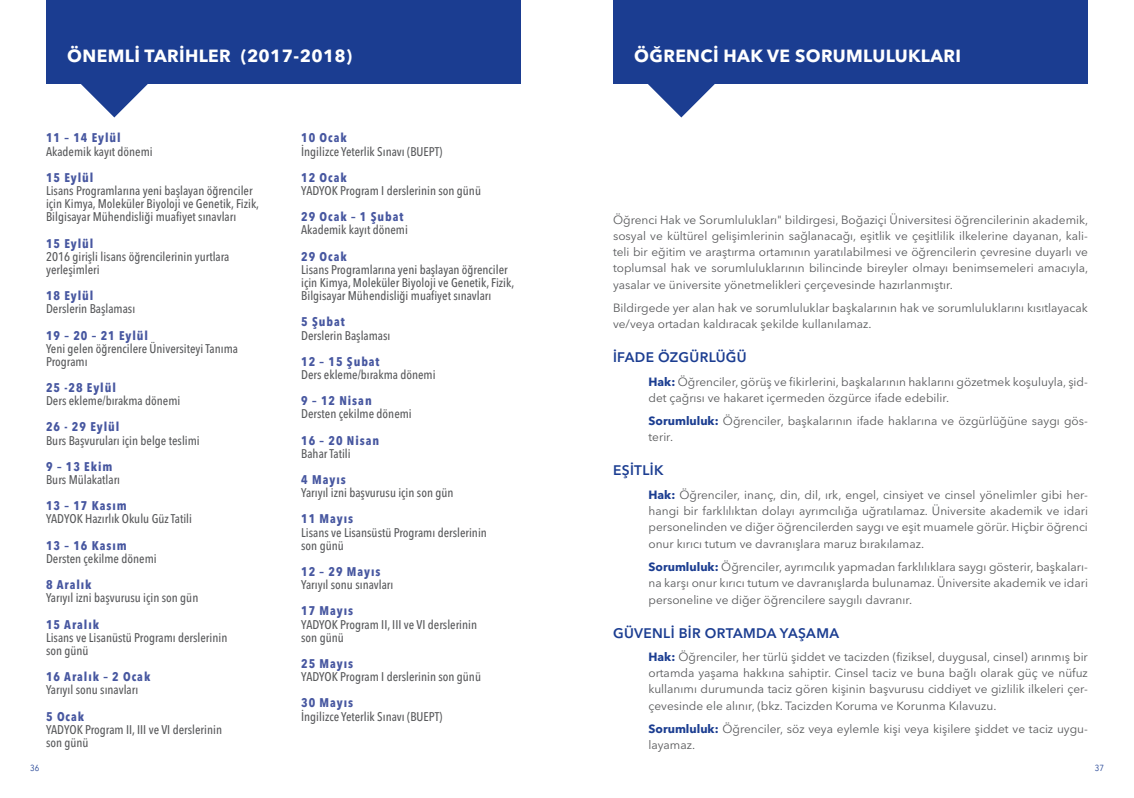
<style>
.page{position:relative;width:1134px;height:798px;background:#fff}
.page>*{position:absolute;margin:0;border:0;box-sizing:border-box;transform-origin:0 0}
.t1{font:700 17.5px "Avenir Next LT Pro";letter-spacing:.02em;color:#fff}
.t2{font:600 13.75px "Avenir Next LT Pro";letter-spacing:.025em;color:#1b3d91}
.t3{font:500 condensed 12.5px/13.1px "Avenir Next LT Pro";color:#58595b}
.t4{font:700 condensed 12.5px "Avenir Next LT Pro";letter-spacing:.075em;color:#4757a0}
.t5{font:11.88px/16.2px "Avenir Next LT Pro";color:#58595b;text-align:justify}
.t6{font:8.75px "Avenir Next LT Pro";color:#1b3d91;scale:.9 1}
.s1{font-weight:700;color:#1b3d91}
</style>
<div class="page">
<svg style="left:80px;top:83px;width:68px;height:34px"></svg>
<div style="left:46px;top:0;width:475px;height:83px;background:#1b3d91"></div>
<svg style="left:647px;top:83px;width:68px;height:34px"></svg>
<div style="left:613px;top:0;width:475px;height:83px;background:#1b3d91"></div>
<h1 class="t1" style="left:67px;top:45px;width:286px">ÖNEMLİ TARİHLER (2017-2018)</h1>
<p class="t4" style="left:46px;top:130px;width:76px">11 – 14 Eylül</p>
<p class="t3" style="left:46px;top:144px;width:108px">Akademik kayıt dönemi</p>
<p class="t4" style="left:46px;top:170px;width:49px">15 Eylül</p>
<p class="t3" style="left:46px;top:184px;width:215px">Lisans Programlarına yeni başlayan öğrenciler için Kimya, Moleküler Biyoloji ve Genetik, Fizik,<br>Bilgisayar Mühendisliği muafiyet sınavları</p>
<p class="t4" style="left:46px;top:235px;width:49px">15 Eylül</p>
<p class="t3" style="left:46px;top:249px;width:185px">2016 girişli lisans öğrencilerinin yurtlara yerleşimleri</p>
<p class="t4" style="left:46px;top:288px;width:49px">18 Eylül</p>
<p class="t3" style="left:46px;top:302px;width:91px">Derslerin Başlaması</p>
<p class="t4" style="left:46px;top:327px;width:104px">19 – 20 – 21 Eylül</p>
<p class="t3" style="left:46px;top:341px;width:193px">Yeni gelen öğrencilere Üniversiteyi Tanıma<br>Programı</p>
<p class="t4" style="left:46px;top:380px;width:71px">25 -28 Eylül</p>
<p class="t3" style="left:46px;top:394px;width:136px">Ders ekleme/bırakma dönemi</p>
<p class="t4" style="left:46px;top:419px;width:75px">26 - 29 Eylül</p>
<p class="t3" style="left:46px;top:433px;width:155px">Burs Başvuruları için belge teslimi</p>
<p class="t4" style="left:46px;top:458px;width:68px">9 – 13 Ekim</p>
<p class="t3" style="left:46px;top:473px;width:76px">Burs Mülakatları</p>
<p class="t4" style="left:46px;top:498px;width:82px">13 – 17 Kasım</p>
<p class="t3" style="left:46px;top:512px;width:148px">YADYOK Hazırlık Okulu Güz Tatili</p>
<p class="t4" style="left:46px;top:537px;width:82px">13 – 16 Kasım</p>
<p class="t3" style="left:46px;top:551px;width:112px">Dersten çekilme dönemi</p>
<p class="t4" style="left:46px;top:577px;width:47px">8 Aralık</p>
<p class="t3" style="left:46px;top:591px;width:154px">Yarıyıl izni başvurusu için son gün</p>
<p class="t4" style="left:46px;top:616px;width:54px">15 Aralık</p>
<p class="t3" style="left:46px;top:630px;width:183px">Lisans ve Lisanüstü Programı derslerinin son günü</p>
<p class="t4" style="left:46px;top:668px;width:106px">16 Aralık – 2 Ocak</p>
<p class="t3" style="left:46px;top:683px;width:94px">Yarıyıl sonu sınavları</p>
<p class="t4" style="left:46px;top:708px;width:39px">5 Ocak</p>
<p class="t3" style="left:46px;top:722px;width:177px">YADYOK Program II, III ve VI derslerinin son günü</p>
<p class="t4" style="left:301px;top:130px;width:47px">10 Ocak</p>
<p class="t3" style="left:301px;top:144px;width:143px">İngilizce Yeterlik Sınavı (BUEPT)</p>
<p class="t4" style="left:301px;top:170px;width:47px">12 Ocak</p>
<p class="t3" style="left:301px;top:184px;width:181px">YADYOK Program I derslerinin son günü</p>
<p class="t4" style="left:301px;top:209px;width:104px">29 Ocak – 1 Şubat</p>
<p class="t3" style="left:301px;top:223px;width:108px">Akademik kayıt dönemi</p>
<p class="t4" style="left:301px;top:248px;width:47px">29 Ocak</p>
<p class="t3" style="left:301px;top:263px;width:215px">Lisans Programlarına yeni başlayan öğrenciler için Kimya, Moleküler Biyoloji ve Genetik, Fizik,<br>Bilgisayar Mühendisliği muafiyet sınavları</p>
<p class="t4" style="left:301px;top:314px;width:45px">5 Şubat</p>
<p class="t3" style="left:301px;top:328px;width:91px">Derslerin Başlaması</p>
<p class="t4" style="left:301px;top:353px;width:80px">12 – 15 Şubat</p>
<p class="t3" style="left:301px;top:368px;width:136px">Ders ekleme/bırakma dönemi</p>
<p class="t4" style="left:301px;top:393px;width:72px">9 – 12 Nisan</p>
<p class="t3" style="left:301px;top:407px;width:112px">Dersten çekilme dönemi</p>
<p class="t4" style="left:301px;top:432px;width:80px">16 – 20 Nisan</p>
<p class="t3" style="left:301px;top:446px;width:51px">Bahar Tatili</p>
<p class="t4" style="left:301px;top:472px;width:46px">4 Mayıs</p>
<p class="t3" style="left:301px;top:486px;width:154px">Yarıyıl izni başvurusu için son gün</p>
<p class="t4" style="left:301px;top:511px;width:54px">11 Mayıs</p>
<p class="t3" style="left:301px;top:525px;width:187px">Lisans ve Lisansüstü Programı derslerinin son günü</p>
<p class="t4" style="left:301px;top:563px;width:81px">12 – 29 Mayıs</p>
<p class="t3" style="left:301px;top:578px;width:94px">Yarıyıl sonu sınavları</p>
<p class="t4" style="left:301px;top:603px;width:54px">17 Mayıs</p>
<p class="t3" style="left:301px;top:617px;width:177px">YADYOK Program II, III ve VI derslerinin son günü</p>
<p class="t4" style="left:301px;top:655px;width:54px">25 Mayıs</p>
<p class="t3" style="left:301px;top:669px;width:181px">YADYOK Program I derslerinin son günü</p>
<p class="t4" style="left:301px;top:695px;width:54px">30 Mayıs</p>
<p class="t3" style="left:301px;top:709px;width:143px">İngilizce Yeterlik Sınavı (BUEPT)</p>
<h1 class="t1" style="left:634px;top:45px;width:328px">ÖĞRENCİ HAK VE SORUMLULUKLARI</h1>
<p class="t5" style="left:613px;top:211px;width:477px">Öğrenci Hak ve Sorumlulukları" bildirgesi, Boğaziçi Üniversitesi öğrencilerinin akademik, sosyal ve kültürel gelişimlerinin sağlanacağı, eşitlik ve çeşitlilik ilkelerine dayanan, kali&shy;teli bir eğitim ve araştırma ortamının yaratılabilmesi ve öğrencilerin çevresine duyarlı ve toplumsal hak ve sorumluluklarının bilincinde bireyler olmayı benimsemeleri amacıyla, yasalar ve üniversite yönetmelikleri çerçevesinde hazırlanmıştır.</p>
<p class="t5" style="left:613px;top:299px;width:476px">Bildirgede yer alan hak ve sorumluluklar başkalarının hak ve sorumluluklarını kısıtlayacak ve/veya ortadan kaldıracak şekilde kullanılamaz.</p>
<p class="t2" style="left:613px;top:349px;width:135px">İFADE ÖZGÜRLÜĞÜ</p>
<p class="t5" style="left:648px;top:373px;width:441px"><span class="s1">Hak:</span> Öğrenciler, görüş ve fikirlerini, başkalarının haklarını gözetmek koşuluyla, şid&shy;det çağrısı ve hakaret içermeden özgürce ifade edebilir.</p>
<p class="t5" style="left:648px;top:413px;width:441px"><span class="s1">Sorumluluk:</span> Öğrenciler, başkalarının ifade haklarına ve özgürlüğüne saygı gös&shy;terir.</p>
<p class="t2" style="left:613px;top:462px;width:52px">EŞITLIK</p>
<p class="t5" style="left:648px;top:486px;width:441px"><span class="s1">Hak:</span> Öğrenciler, inanç, din, dil, ırk, engel, cinsiyet ve cinsel yönelimler gibi her&shy;hangi bir farklılıktan dolayı ayrımcılığa uğratılamaz. Üniversite akademik ve idari personelinden ve diğer öğrencilerden saygı ve eşit muamele görür. Hiçbir öğrenci onur kırıcı tutum ve davranışlara maruz bırakılamaz.</p>
<p class="t5" style="left:648px;top:558px;width:441px"><span class="s1">Sorumluluk:</span> Öğrenciler, ayrımcılık yapmadan farklılıklara saygı gösterir, başkaları&shy;na karşı onur kırıcı tutum ve davranışlarda bulunamaz. Üniversite akademik ve idari personeline ve diğer öğrencilere saygılı davranır.</p>
<p class="t2" style="left:613px;top:624px;width:227px">GÜVENLI BIR ORTAMDA YAŞAMA</p>
<p class="t5" style="left:648px;top:648px;width:441px"><span class="s1">Hak:</span> Öğrenciler, her türlü şiddet ve tacizden (fiziksel, duygusal, cinsel) arınmış bir ortamda yaşama hakkına sahiptir. Cinsel taciz ve buna bağlı olarak güç ve nüfuz kullanımı durumunda taciz gören kişinin başvurusu ciddiyet ve gizlilik ilkeleri çer&shy;çevesinde ele alınır, (bkz. Tacizden Koruma ve Korunma Kılavuzu.</p>
<p class="t5" style="left:648px;top:720px;width:441px"><span class="s1">Sorumluluk:</span> Öğrenciler, söz veya eylemle kişi veya kişilere şiddet ve taciz uygu&shy;layamaz.</p>
<p class="t6" style="left:30px;top:762px;width:12px">36</p>
<p class="t6" style="left:1095px;top:762px;width:12px">37</p>
</div>
